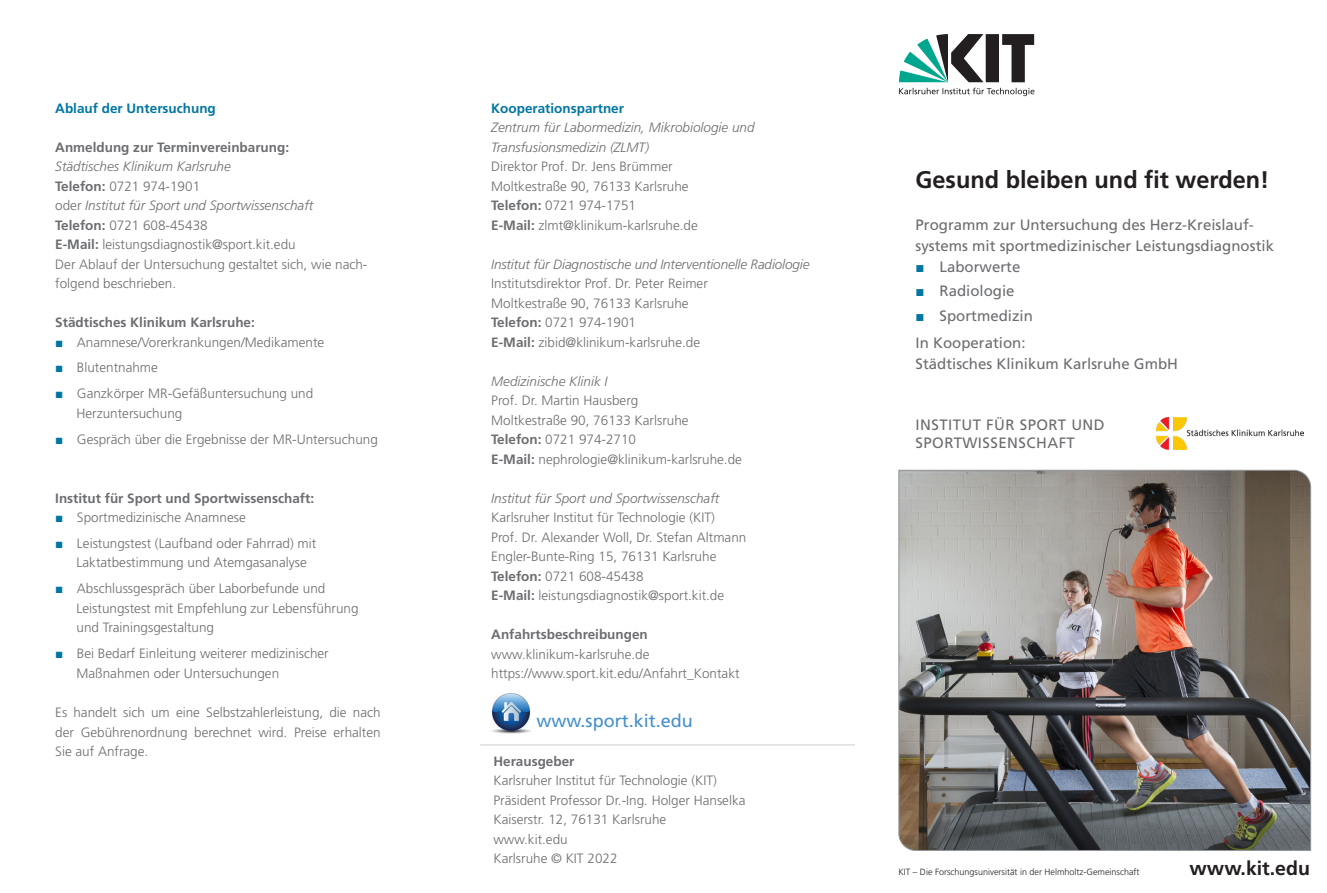
<style>
.page{position:relative;width:1327px;height:893px;background:#fff}
.page>*{position:absolute;margin:0;border:0;box-sizing:border-box;transform-origin:0 0}
.t1{font:700 24px "Frutiger LT Std";color:#231f20}
.t2{font:700 19.5px "Frutiger LT Std";color:#231f20}
.t3{font:18px "Frutiger LT Std";color:#438fcc}
.Absatzformat_1{font:15px/21px "Frutiger LT Std";color:#6c6d70}
.Absatzformat_1-2{font:15px/18px "Frutiger LT Std";letter-spacing:.03em;color:#6c6d70}
.Unterüberschrift{font:300 13.5px/19.5px "Frutiger LT Std";color:#6c6d70}
.Unterüberschrift-2{font:italic 300 13.5px/19.5px "Frutiger LT Std";color:#6c6d70}
.Unterüberschrift-3{font:700 13.5px "Frutiger LT Std";color:#6c6d70}
.Unterüberschrift-4{font:700 13.5px "Frutiger LT Std";color:#0076a3}
.t4{font:300 9px "Frutiger LT Std";color:#231f20}
.s1{font-weight:700}
.s2{font-style:normal}
.s3{font-family:"Arial";font-weight:400;color:#0076a3}
.s4{font-family:"Arial";color:#0076a3}
</style>
<div class="page">
<img style="left:492px;top:693px;width:39px;height:41px">
<hr style="left:480px;top:744px;width:375px;height:2px;background:#dcdddf">
<svg style="left:899px;top:34px;width:135px;height:48px"></svg>
<svg style="left:899px;top:88px;width:135px;height:8px"></svg>
<img style="left:898px;top:469px;width:413px;height:382px">
<img style="left:1157px;top:418px;width:146px;height:32px">
<p class="Unterüberschrift-4" style="left:55px;top:100px;width:162px">Ablauf der Untersuchung</p>
<p class="Unterüberschrift-3" style="left:55px;top:139px;width:235px">Anmeldung zur Terminvereinbarung:</p>
<p class="Unterüberschrift-2" style="left:55px;top:157px;width:177px">Städtisches Klinikum Karlsruhe</p>
<p class="Unterüberschrift" style="left:55px;top:176px;width:146px"><span class="s1">Telefon:</span> 0721 974-1901</p>
<p class="Unterüberschrift-2" style="left:55px;top:196px;width:260px"><span class="s2">oder</span> Institut für Sport und Sportwissenschaft</p>
<p class="Unterüberschrift" style="left:55px;top:215px;width:154px"><span class="s1">Telefon:</span> 0721 608-45438</p>
<p class="Unterüberschrift" style="left:55px;top:235px;width:242px"><span class="s1">E-Mail:</span> leistungsdiagnostik@sport.kit.edu</p>
<p class="Unterüberschrift" style="left:55px;top:254px;width:314px">Der Ablauf der Untersuchung gestaltet sich, wie nach&shy;folgend beschrieben.</p>
<p class="Unterüberschrift-3" style="left:55px;top:314px;width:201px">Städtisches Klinikum Karlsruhe:</p>
<p class="Unterüberschrift" style="left:55px;top:332px;width:270px"><span class="s3">■</span> Anamnese/Vorerkrankungen/Medikamente</p>
<p class="Unterüberschrift" style="left:55px;top:358px;width:104px"><span class="s3">■</span> Blutentnahme</p>
<p class="Unterüberschrift" style="left:77px;top:384px;width:238px;text-indent:-21px"><span class="s3">■</span> Ganzkörper MR-Gefäßuntersuchung und<br>Herzuntersuchung</p>
<p class="Unterüberschrift" style="left:55px;top:429px;width:324px"><span class="s3">■</span> Gespräch über die Ergebnisse der MR-Untersuchung</p>
<p class="Unterüberschrift-3" style="left:55px;top:490px;width:260px">Institut für Sport und Sportwissenschaft:</p>
<p class="Unterüberschrift" style="left:55px;top:508px;width:192px"><span class="s3">■</span> Sportmedizinische Anamnese</p>
<p class="Unterüberschrift" style="left:77px;top:534px;width:241px;text-indent:-21px"><span class="s3">■</span> Leistungstest (Laufband oder Fahrrad) mit<br>Laktatbestimmung und Atemgasanalyse</p>
<p class="Unterüberschrift" style="left:77px;top:579px;width:284px;text-indent:-21px"><span class="s3">■</span> Abschlussgespräch über Laborbefunde und<br>Leistungstest mit Empfehlung zur Lebensführung und Trainingsgestaltung</p>
<p class="Unterüberschrift" style="left:77px;top:644px;width:254px;text-indent:-21px"><span class="s3">■</span> Bei Bedarf Einleitung weiterer medizinischer<br>Maßnahmen oder Untersuchungen</p>
<p class="Unterüberschrift" style="left:55px;top:703px;width:327px;text-align:justify">Es handelt sich um eine Selbstzahlerleistung, die nach der Gebührenordnung berechnet wird. Preise erhalten Sie auf Anfrage.</p>
<p class="Unterüberschrift-4" style="left:491px;top:100px;width:134px">Kooperationspartner</p>
<p class="Unterüberschrift-2" style="left:491px;top:118px;width:265px">Zentrum für Labormedizin, Mikrobiologie und<br>Transfusionsmedizin (ZLMT)</p>
<p class="Unterüberschrift" style="left:491px;top:157px;width:183px">Direktor Prof. Dr. Jens Brümmer</p>
<p class="Unterüberschrift" style="left:491px;top:176px;width:199px">Moltkestraße 90, 76133 Karlsruhe</p>
<p class="Unterüberschrift" style="left:491px;top:196px;width:146px"><span class="s1">Telefon:</span> 0721 974-1751</p>
<p class="Unterüberschrift" style="left:491px;top:215px;width:208px"><span class="s1">E-Mail:</span> zlmt@klinikum-karlsruhe.de</p>
<p class="Unterüberschrift-2" style="left:491px;top:254px;width:320px">Institut für Diagnostische und Interventionelle Radiologie</p>
<p class="Unterüberschrift" style="left:491px;top:274px;width:218px">Institutsdirektor Prof. Dr. Peter Reimer</p>
<p class="Unterüberschrift" style="left:491px;top:293px;width:199px">Moltkestraße 90, 76133 Karlsruhe</p>
<p class="Unterüberschrift" style="left:491px;top:313px;width:146px"><span class="s1">Telefon:</span> 0721 974-1901</p>
<p class="Unterüberschrift" style="left:491px;top:332px;width:210px"><span class="s1">E-Mail:</span> zibid@klinikum-karlsruhe.de</p>
<p class="Unterüberschrift-2" style="left:491px;top:371px;width:118px">Medizinische Klinik I</p>
<p class="Unterüberschrift" style="left:491px;top:391px;width:149px">Prof. Dr. Martin Hausberg</p>
<p class="Unterüberschrift" style="left:491px;top:410px;width:199px">Moltkestraße 90, 76133 Karlsruhe</p>
<p class="Unterüberschrift" style="left:491px;top:430px;width:146px"><span class="s1">Telefon:</span> 0721 974-2710</p>
<p class="Unterüberschrift" style="left:491px;top:449px;width:252px"><span class="s1">E-Mail:</span> nephrologie@klinikum-karlsruhe.de</p>
<p class="Unterüberschrift-2" style="left:491px;top:488px;width:230px">Institut für Sport und Sportwissenschaft</p>
<p class="Unterüberschrift" style="left:491px;top:508px;width:225px">Karlsruher Institut für Technologie (KIT)</p>
<p class="Unterüberschrift" style="left:491px;top:527px;width:257px">Prof. Dr. Alexander Woll, Dr. Stefan Altmann</p>
<p class="Unterüberschrift" style="left:491px;top:547px;width:227px">Engler-Bunte-Ring 15, 76131 Karlsruhe</p>
<p class="Unterüberschrift" style="left:491px;top:566px;width:154px"><span class="s1">Telefon:</span> 0721 608-45438</p>
<p class="Unterüberschrift" style="left:491px;top:586px;width:234px"><span class="s1">E-Mail:</span> leistungsdiagnostik@sport.kit.de</p>
<p class="Unterüberschrift-3" style="left:491px;top:626px;width:158px">Anfahrtsbeschreibungen</p>
<p class="Unterüberschrift" style="left:491px;top:644px;width:160px">www.klinikum-karlsruhe.de</p>
<p class="Unterüberschrift" style="left:491px;top:664px;width:250px">https://www.sport.kit.edu/Anfahrt_Kontakt</p>
<p class="t3" style="left:537px;top:710px;width:158px">www.sport.kit.edu</p>
<p class="Unterüberschrift-3" style="left:493px;top:753px;width:83px">Herausgeber</p>
<p class="Unterüberschrift" style="left:493px;top:771px;width:254px">Karlsruher Institut für Technologie (KIT)<br>Präsident Professor Dr.-Ing. Holger Hanselka</p>
<p class="Unterüberschrift" style="left:493px;top:810px;width:174px">Kaiserstr. 12, 76131 Karlsruhe</p>
<p class="Unterüberschrift" style="left:493px;top:830px;width:126px">www.kit.edu<br>Karlsruhe © KIT 2022</p>
<p class="t1" style="left:915px;top:165px;width:355px">Gesund bleiben und fit werden!</p>
<p class="Absatzformat_1" style="left:915px;top:214px;width:360px">Programm zur Untersuchung des Herz-Kreislauf&shy;systems mit sportmedizinischer Leistungsdiagnostik</p>
<p class="Absatzformat_1" style="left:915px;top:256px;width:106px"><span class="s4">■</span> Laborwerte</p>
<p class="Absatzformat_1" style="left:915px;top:280px;width:101px"><span class="s4">■</span> Radiologie</p>
<p class="Absatzformat_1" style="left:915px;top:305px;width:119px"><span class="s4">■</span> Sportmedizin</p>
<p class="Absatzformat_1" style="left:915px;top:332px;width:112px">In Kooperation:</p>
<p class="Absatzformat_1" style="left:915px;top:353px;width:264px">Städtisches Klinikum Karlsruhe GmbH</p>
<p class="Absatzformat_1-2" style="left:915px;top:416px;width:191px">INSTITUT FÜR SPORT UND<br>SPORTWISSENSCHAFT</p>
<p class="t4" style="left:898px;top:867px;width:243px">KIT – Die Forschungsuniversität in der Helmholtz-Gemeinschaft</p>
<p class="t2" style="left:1189px;top:857px;width:122px">www.kit.edu</p>
</div>
